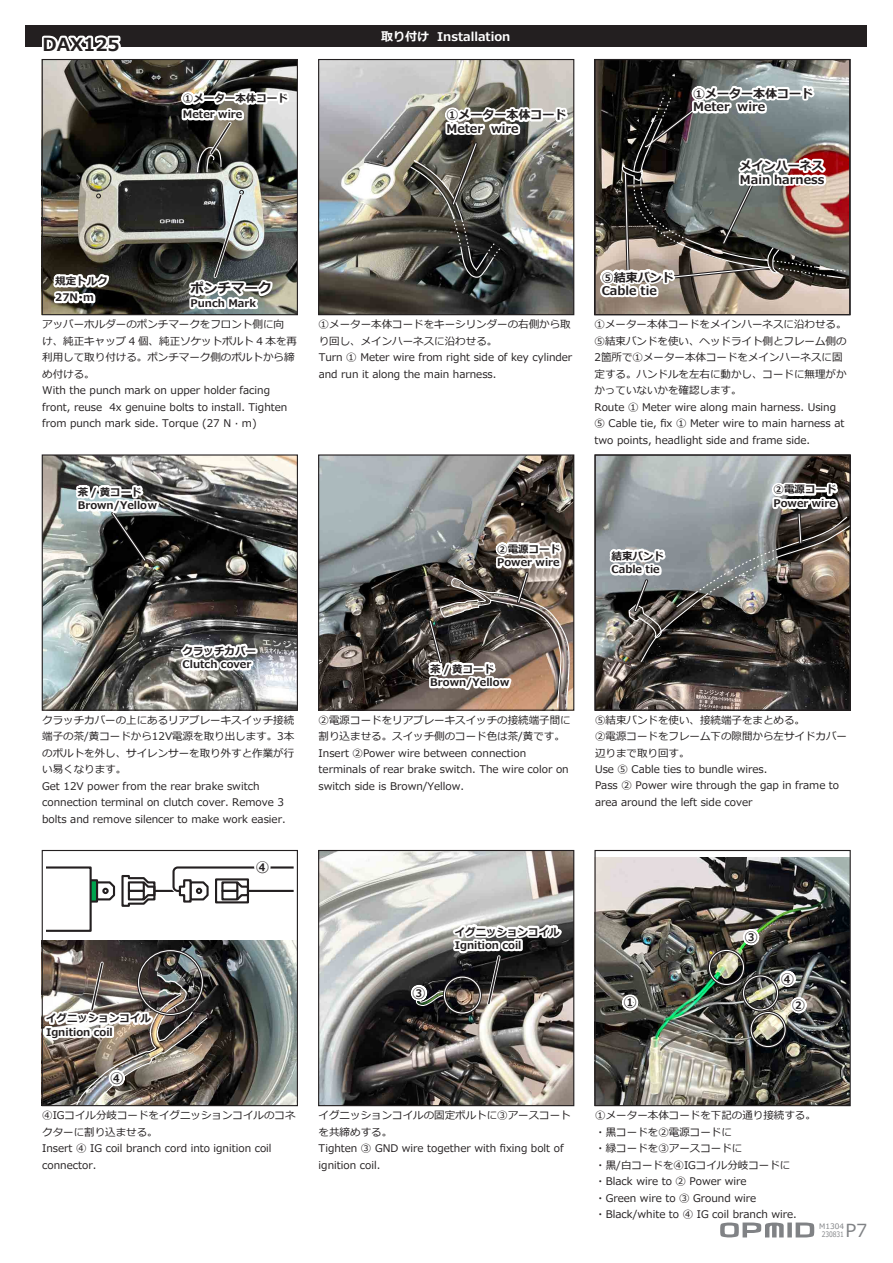
<style>
.page{position:relative;width:893px;height:1263px;background:#fff}
.page>*{position:absolute;margin:0;border:0;box-sizing:border-box;transform-origin:0 0}
.t1{font:700 18px "Meiryo";color:#231f20}
.t2{font:18px "Meiryo";color:#808285}
.t3{font:700 13.5px "Meiryo";color:#231f20}
.t4{font:700 12px/13.5px "Meiryo";color:#231f20}
.t5{font:700 12px "Meiryo";color:#fff}
.t6{font:10.5px/16.5px "Meiryo";color:#231f20}
.t7{font:700 10.5px/13.5px "Meiryo";color:#231f20}
.t8{font:7.5px/8.6px "Meiryo";color:#808285;text-align:center}
</style>
<div class="page">
<img style="left:44px;top:456px;width:252px;height:253px">
<img style="left:320px;top:456px;width:252px;height:253px">
<img style="left:596px;top:456px;width:253px;height:253px">
<img style="left:596px;top:61px;width:252px;height:252px">
<img style="left:320px;top:852px;width:252px;height:252px">
<img style="left:596px;top:857px;width:253px;height:247px">
<svg style="left:619px;top:992px;width:23px;height:22px"></svg>
<svg style="left:740px;top:926px;width:22px;height:22px"></svg>
<svg style="left:776px;top:964px;width:34px;height:52px"></svg>
<div style="left:708px;top:949px;width:37px;height:37px;border:3px solid #231f20;border-radius:50%"></div>
<div style="left:709px;top:950px;width:35px;height:35px;border:1px solid #fff;border-radius:50%"></div>
<div style="left:742px;top:974px;width:37px;height:37px;border:3px solid #231f20;border-radius:50%"></div>
<div style="left:743px;top:975px;width:35px;height:35px;border:1px solid #fff;border-radius:50%"></div>
<div style="left:749px;top:1011px;width:38px;height:37px;border:3px solid #231f20;border-radius:50%"></div>
<div style="left:751px;top:1012px;width:35px;height:35px;border:1px solid #fff;border-radius:50%"></div>
<img style="left:44px;top:940px;width:252px;height:164px">
<img style="left:44px;top:61px;width:252px;height:252px">
<img style="left:320px;top:61px;width:252px;height:252px">
<svg style="left:46px;top:271px;width:66px;height:42px"></svg>
<svg style="left:72px;top:482px;width:91px;height:82px"></svg>
<svg style="left:604px;top:479px;width:245px;height:184px;background:#72716f"></svg>
<img style="left:424px;top:538px;width:147px;height:171px">
<svg style="left:157px;top:889px;width:12px;height:1px"></svg>
<hr style="left:146px;top:890px;width:32px;height:2px;background:#231f20">
<svg style="left:92px;top:879px;width:3px;height:23px"></svg>
<div style="left:45px;top:866px;width:47px;height:66px;background:#fff;border:2px solid #231f20"></div>
<svg style="left:95px;top:875px;width:62px;height:32px"></svg>
<svg style="left:169px;top:866px;width:125px;height:38px"></svg>
<svg style="left:408px;top:920px;width:157px;height:87px"></svg>
<div style="left:443px;top:975px;width:39px;height:39px;border:3px solid #231f20;border-radius:50%"></div>
<div style="left:444px;top:976px;width:37px;height:37px;border:1px solid #fff;border-radius:50%"></div>
<svg style="left:96px;top:194px;width:5px;height:4px"></svg>
<img style="left:184px;top:190px;width:91px;height:126px">
<div style="left:541px;top:112px;width:15px;height:6px;border:4px solid #fff"></div>
<svg style="left:553px;top:104px;width:19px;height:20px"></svg>
<img style="left:409px;top:101px;width:136px;height:177px">
<div style="left:244px;top:648px;width:14px;height:6px;border:4px solid #fff"></div>
<svg style="left:177px;top:640px;width:79px;height:39px"></svg>
<img style="left:41px;top:959px;width:167px;height:148px">
<svg style="left:276px;top:88px;width:18px;height:19px"></svg>
<svg style="left:178px;top:84px;width:92px;height:89px"></svg>
<img style="left:597px;top:79px;width:250px;height:222px">
<div style="left:42px;top:454px;width:256px;height:257px;border:1px solid #231f20"></div>
<div style="left:318px;top:454px;width:256px;height:257px;border:1px solid #231f20"></div>
<div style="left:594px;top:454px;width:257px;height:257px;border:1px solid #231f20"></div>
<div style="left:42px;top:59px;width:256px;height:256px;border:1px solid #231f20"></div>
<div style="left:318px;top:59px;width:256px;height:256px;border:1px solid #231f20"></div>
<div style="left:594px;top:59px;width:257px;height:256px;border:1px solid #231f20"></div>
<div style="left:318px;top:850px;width:256px;height:256px;border:1px solid #231f20"></div>
<div style="left:594px;top:850px;width:257px;height:256px;border:1px solid #231f20"></div>
<div style="left:42px;top:850px;width:256px;height:256px;border:1px solid #231f20"></div>
<div style="left:25px;top:26px;width:842px;height:21px;background:#231f20"></div>
<svg style="left:42px;top:35px;width:79px;height:12px"></svg>
<svg style="left:720px;top:1222px;width:94px;height:16px"></svg>
<h1 class="t1" style="left:43px;top:32px;width:79px">DAX125</h1>
<p class="t7" style="left:55px;top:273px;width:54px;line-height:16.2px">規定トルク<br>27N･m</p>
<p class="t5" style="left:381px;top:28px;width:131px">取り付け Installation</p>
<p class="t7" style="left:183px;top:91px;width:106px;line-height:16.2px">①メーター本体コード<br>Meter wire</p>
<p class="t4" style="left:693px;top:87px;width:122px">①メーター本体コード<br>Meter wire</p>
<p class="t4" style="left:446px;top:109px;width:121px">①メーター本体コード<br>Meter wire</p>
<p class="t3" style="left:191px;top:279px;width:82px">ポンチマーク</p>
<p class="t7" style="left:191px;top:297px;width:67px">Punch Mark</p>
<p class="t4" style="left:602px;top:271px;width:73px">⑤結束バンド<br>Cable tie</p>
<p class="t4" style="left:740px;top:160px;width:86px">メインハーネス<br>Main harness</p>
<p class="t6" style="left:42px;top:317px;width:256px">アッパーホルダーのポンチマークをフロント側に向け、純正キャップ 4 個、純正ソケットボルト 4 本を再利用して取り付ける。ポンチマーク側のボルトから締め付ける。<br>With the punch mark on upper holder facing front, reuse 4x genuine bolts to install. Tighten from punch mark side. Torque (27 N · m)</p>
<p class="t6" style="left:319px;top:317px;width:255px">①メーター本体コードをキーシリンダーの右側から取り回し、メインハーネスに沿わせる。<br>Turn ① Meter wire from right side of key cylinder and run it along the main harness.</p>
<p class="t7" style="left:78px;top:486px;width:81px">茶 / 黄コード<br>Brown/Yelloｗ</p>
<p class="t7" style="left:497px;top:543px;width:64px">②電源コード<br>Power wire</p>
<p class="t6" style="left:595px;top:317px;width:253px">①メーター本体コードをメインハーネスに沿わせる。<br>⑤結束バンドを使い、ヘッドライト側とフレーム側の<br>2箇所で①メーター本体コードをメインハーネスに固定する。ハンドルを左右に動かし、コードに無理がかかっていないかを確認します。<br>Route ① Meter wire along main harness. Using<br>⑤ Cable tie, fix ① Meter wire to main harness at two points, headlight side and frame side.</p>
<p class="t7" style="left:612px;top:550px;width:54px">結束バンド<br>Cable tie</p>
<p class="t7" style="left:774px;top:483px;width:64px">②電源コード<br>Power wire</p>
<p class="t7" style="left:183px;top:645px;width:75px">クラッチカバー<br>Clutch cover</p>
<p class="t7" style="left:430px;top:663px;width:81px">茶 / 黄コード<br>Brown/Yelloｗ</p>
<p class="t6" style="left:42px;top:712px;width:253px">クラッチカバーの上にあるリアブレーキスイッチ接続端子の茶/黄コードから12V電源を取り出します。3本のボルトを外し、サイレンサーを取り外すと作業が行い易くなります。<br>Get 12V power from the rear brake switch connection terminal on clutch cover. Remove 3 bolts and remove silencer to make work easier.</p>
<p class="t6" style="left:319px;top:712px;width:253px">②電源コードをリアブレーキスイッチの接続端子間に割り込ませる。スイッチ側のコード色は茶/黄です。Insert ②Power wire between connection terminals of rear brake switch. The wire color on switch side is Brown/Yellow.</p>
<p class="t6" style="left:595px;top:712px;width:253px">⑤結束バンドを使い、接続端子をまとめる。<br>②電源コードをフレーム下の隙間から左サイドカバー辺りまで取り回す。<br>Use ⑤ Cable ties to bundle wires.<br>Pass ② Power wire through the gap in frame to area around the left side cover</p>
<p class="t7" style="left:46px;top:1012px;width:106px">イグニッションコイル<br>Ignition coil</p>
<p class="t3" style="left:110px;top:1068px;width:15px">④</p>
<p class="t3" style="left:256px;top:857px;width:15px">④</p>
<p class="t6" style="left:42px;top:1107px;width:255px">④IGコイル分岐コードをイグニッションコイルのコネクターに割り込ませる。<br>Insert ④ IG coil branch cord into ignition coil connector.</p>
<p class="t3" style="left:412px;top:983px;width:15px">③</p>
<p class="t7" style="left:455px;top:925px;width:106px">イグニッションコイル<br>Ignition coil</p>
<p class="t6" style="left:319px;top:1107px;width:253px">イグニッションコイルの固定ボルトに③アースコートを共締めする。<br>Tighten ③ GND wire together with fixing bolt of ignition coil.</p>
<p class="t3" style="left:623px;top:993px;width:15px">①</p>
<p class="t3" style="left:744px;top:927px;width:15px">③</p>
<p class="t3" style="left:781px;top:969px;width:15px">④</p>
<p class="t3" style="left:792px;top:995px;width:15px">②</p>
<p class="t6" style="left:595px;top:1107px;width:222px">①メーター本体コードを下記の通り接続する。・黒コードを②電源コードに<br>・緑コードを③アースコードに<br>・黒/白コードを④IGコイル分岐コードに・Black wire to ② Power wire<br>・Green wire to ③ Ground wire・Black/white to ④ IG coil branch wire.</p>
<p class="t8" style="left:819px;top:1222px;width:26px">M1304<br>230831</p>
<h1 class="t2" style="left:845px;top:1218px;width:23px">P7</h1>
</div>
